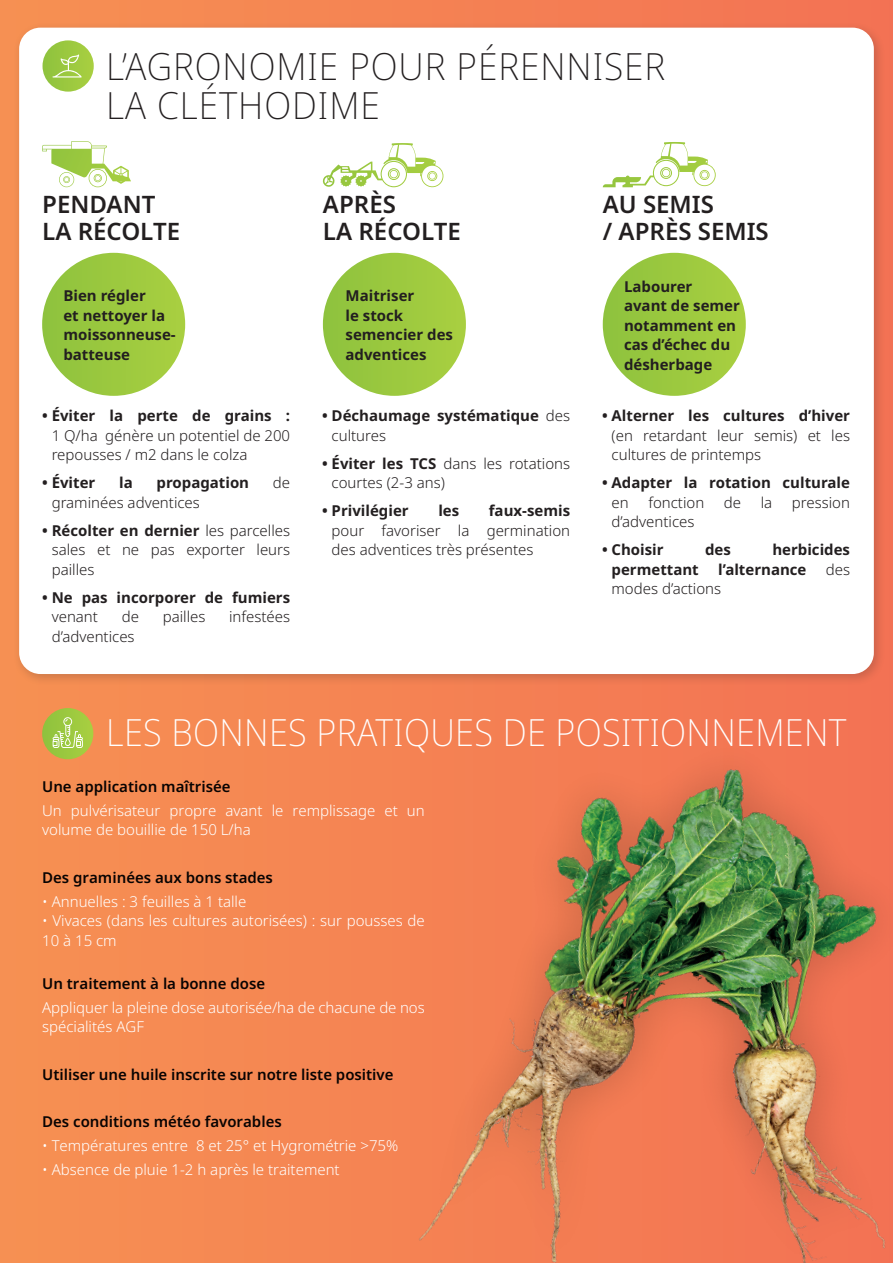
<style>
.page{position:relative;width:893px;height:1263px;background:#f58953}
.page>*{position:absolute;margin:0;border:0;box-sizing:border-box;transform-origin:0 0}
.t1{font:200 37.5px/39px "Noto Sans Display";letter-spacing:.025em;color:#231f20}
.t2{font:200 37.5px "Noto Sans Display";letter-spacing:.01em;color:#fff}
.t3{font:600 24px/27px "Noto Sans";color:#231f20}
.t4{font:300 15px/19.5px "Noto Sans";color:#231f20;text-align:justify}
.t5{font:700 15px/19.5px "Noto Sans";color:#231f20}
.t6{font:300 15px/19.5px "Noto Sans";color:#fff}
.t7{font:600 15px "Noto Sans";color:#080302}
.s1{font-weight:700}
.s2{font-weight:300}
</style>
<div class="page">
<img style="left:418px;top:611px;width:475px;height:652px">
<div style="left:13px;top:22px;width:873px;height:664px;background:#231f20;opacity:.2"></div>
<div style="left:19px;top:28px;width:855px;height:646px;background:#fff;border-radius:21px"></div>
<svg style="left:42px;top:141px;width:89px;height:46px"></svg>
<svg style="left:322px;top:143px;width:121px;height:44px"></svg>
<svg style="left:603px;top:142px;width:113px;height:45px"></svg>
<div style="left:323px;top:253px;width:143px;height:143px;background:#9cc93f;border-radius:72px"></div>
<div style="left:42px;top:253px;width:143px;height:143px;background:#9cc93f;border-radius:72px"></div>
<div style="left:603px;top:253px;width:143px;height:143px;background:#9cc93f;border-radius:72px"></div>
<svg style="left:43px;top:40px;width:51px;height:52px"></svg>
<svg style="left:52px;top:54px;width:30px;height:24px"></svg>
<svg style="left:42px;top:708px;width:51px;height:51px"></svg>
<svg style="left:53px;top:717px;width:30px;height:31px"></svg>
<p class="t1" style="left:106px;top:48px;width:561px">L’AGRONOMIE POUR PÉRENNISER<br>LA CLÉTHODIME</p>
<p class="t3" style="left:42px;top:191px;width:115px">PENDANT</p>
<p class="t3" style="left:42px;top:218px;width:139px">LA RÉCOLTE</p>
<p class="t3" style="left:323px;top:191px;width:75px">APRÈS</p>
<p class="t3" style="left:323px;top:218px;width:139px">LA RÉCOLTE</p>
<p class="t3" style="left:603px;top:191px;width:168px">AU SEMIS<br>/ APRÈS SEMIS</p>
<p class="t5" style="left:63px;top:286px;width:114px">Bien régler<br>et nettoyer la moissonneuse&shy;batteuse</p>
<p class="t5" style="left:346px;top:286px;width:109px">Maitriser<br>le stock semencier des adventices</p>
<p class="t5" style="left:624px;top:277px;width:117px">Labourer<br>avant de semer notamment en cas d’échec du désherbage</p>
<p class="t4" style="left:52px;top:406px;width:240px;text-indent:-10px"><span class="s1">• Éviter la perte de grains :<br></span>1 Q/ha génère un potentiel de 200 repousses / m2 dans le colza</p>
<p class="t5" style="left:42px;top:473px;width:55px">• Éviter</p>
<p class="t5" style="left:119px;top:473px;width:15px">la</p>
<p class="t5" style="left:157px;top:473px;width:94px">propagation</p>
<p class="t4" style="left:273px;top:473px;width:19px">de</p>
<p class="t4" style="left:52px;top:493px;width:150px">graminées adventices</p>
<p class="t4" style="left:52px;top:521px;width:240px;text-indent:-10px"><span class="s1">• Récolter en dernier</span> les parcelles sales et ne pas exporter leurs pailles</p>
<p class="t5" style="left:52px;top:588px;width:240px;text-indent:-10px">• Ne pas incorporer de fumiers <span class="s2">venant</span></p>
<p class="t4" style="left:122px;top:607px;width:19px">de</p>
<p class="t4" style="left:163px;top:607px;width:44px">pailles</p>
<p class="t4" style="left:229px;top:607px;width:63px">infestées</p>
<p class="t4" style="left:52px;top:627px;width:84px">d’adventices</p>
<p class="t5" style="left:332px;top:406px;width:240px;text-indent:-10px">• Déchaumage systématique <span class="s2">des cultures</span></p>
<p class="t4" style="left:332px;top:454px;width:240px;text-indent:-10px"><span class="s1">• Éviter les TCS</span> dans les rotations courtes (2-3 ans)</p>
<p class="t5" style="left:322px;top:501px;width:88px">• Privilégier</p>
<p class="t5" style="left:438px;top:501px;width:22px">les</p>
<p class="t4" style="left:332px;top:501px;width:240px;text-indent:157px"><span class="s1">faux-semis </span>pour favoriser la germination des adventices très présentes</p>
<p class="t4" style="left:612px;top:406px;width:240px;text-indent:-10px"><span class="s1">• Alterner les cultures d’hiver </span>(en retardant leur semis) et les cultures de printemps</p>
<p class="t5" style="left:612px;top:473px;width:240px;text-indent:-10px">• Adapter la rotation culturale <span class="s2">en</span></p>
<p class="t4" style="left:648px;top:493px;width:57px">fonction</p>
<p class="t4" style="left:724px;top:493px;width:19px">de</p>
<p class="t4" style="left:761px;top:493px;width:13px">la</p>
<p class="t4" style="left:792px;top:493px;width:60px">pression</p>
<p class="t4" style="left:612px;top:512px;width:84px">d’adventices</p>
<p class="t5" style="left:602px;top:540px;width:63px">• Choisir</p>
<p class="t5" style="left:705px;top:540px;width:27px">des</p>
<p class="t5" style="left:772px;top:540px;width:79px">herbicides</p>
<p class="t5" style="left:612px;top:560px;width:89px">permettant</p>
<p class="t5" style="left:718px;top:560px;width:90px">l’alternance</p>
<p class="t4" style="left:826px;top:560px;width:26px">des</p>
<p class="t4" style="left:612px;top:579px;width:111px">modes d’actions</p>
<p class="t2" style="left:106px;top:705px;width:742px">LES BONNES PRATIQUES DE POSITIONNEMENT</p>
<p class="t7" style="left:42px;top:776px;width:190px">Une application maîtrisée</p>
<p class="t6" style="left:42px;top:801px;width:384px">Un pulvérisateur propre avant le remplissage et un volume de bouillie de 150 L/ha</p>
<p class="t7" style="left:42px;top:867px;width:232px">Des graminées aux bons stades</p>
<p class="t6" style="left:42px;top:892px;width:206px">• Annuelles : 3 feuilles à 1 talle</p>
<p class="t6" style="left:42px;top:911px;width:384px">• Vivaces (dans les cultures autorisées) : sur pousses de<br>10 à 15 cm</p>
<p class="t7" style="left:42px;top:973px;width:225px">Un traitement à la bonne dose</p>
<p class="t6" style="left:42px;top:998px;width:384px">Appliquer la pleine dose autorisée/ha de chacune de nos spécialités AGF</p>
<p class="t7" style="left:42px;top:1063px;width:353px">Utiliser une huile inscrite sur notre liste positive</p>
<p class="t7" style="left:42px;top:1111px;width:241px">Des conditions météo favorables</p>
<p class="t6" style="left:42px;top:1136px;width:358px">• Températures entre 8 et 25° et Hygrométrie &gt;75%</p>
<p class="t6" style="left:42px;top:1160px;width:299px">• Absence de pluie 1-2 h après le traitement</p>
</div>
